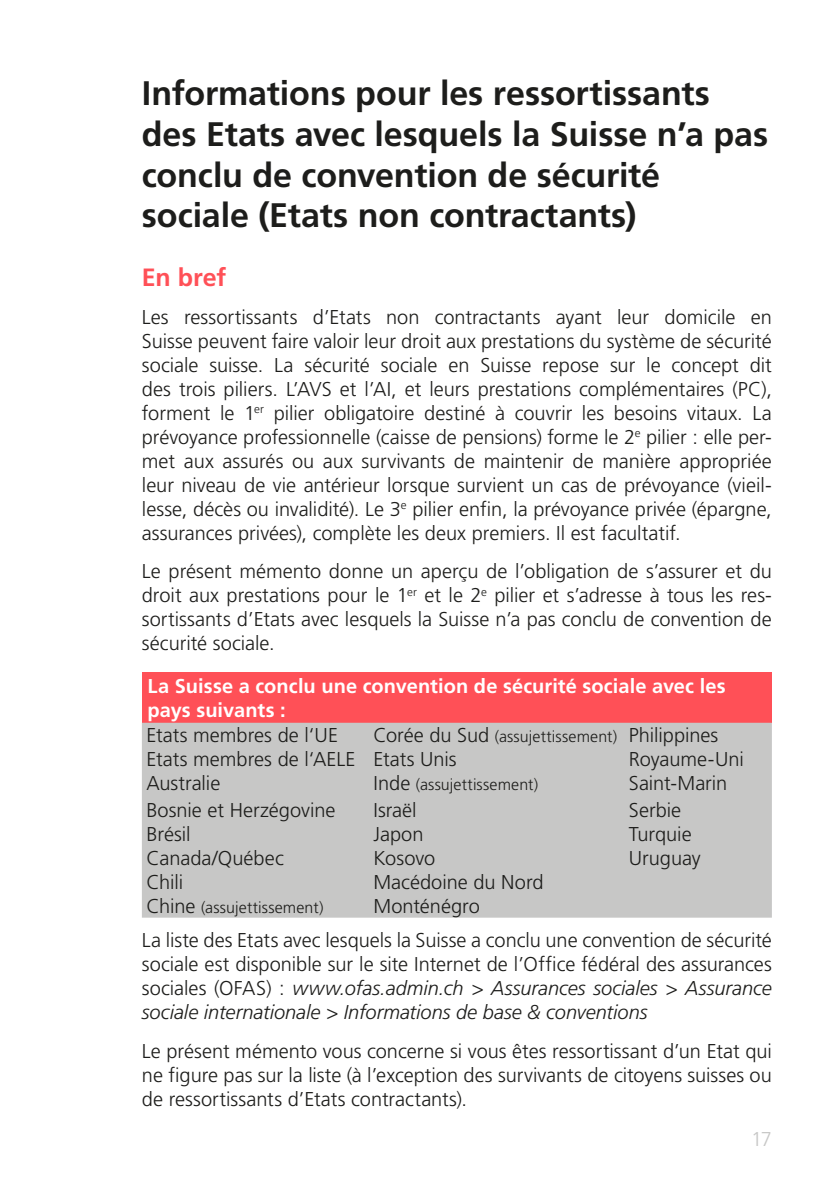
<style>
.page{position:relative;width:840px;height:1191px;background:#fff}
.page>*{position:absolute;margin:0;border:0;box-sizing:border-box;transform-origin:0 0}
.MB_Titel{font:700 34px/40.8px "Frutiger LT Std";letter-spacing:-.005em;color:#1d1d1b}
.Texttitel{font:700 25px "Frutiger LT Std";letter-spacing:-.005em;color:#ff5057}
.Grundtext{font:300 20px/24px "Frutiger LT Std";color:#1d1d1b;text-align:justify}
.Tabellen_Text_Weiss{font:700 20px/24px "Frutiger LT Std";letter-spacing:.005em;color:#fff}
.t1{font:300 20px "Frutiger LT Std";color:#c7c7c6}
.Grundtext-2{font:300 16px "Frutiger LT Std";letter-spacing:.005em;color:#1d1d1b}
.s1{font-size:20px}
.s2{font-style:italic}
</style>
<div class="page">
<div style="left:142px;top:672px;width:629px;height:50px;background:#ff5057"></div>
<div style="left:142px;top:722px;width:629px;height:195px;background:#c7c7c6"></div>
<p class="MB_Titel" style="left:142px;top:73px;width:627px">Informations pour les ressortissants des Etats avec lesquels la Suisse n’a pas conclu de convention de sécurité sociale (Etats non contractants)</p>
<p class="Texttitel" style="left:142px;top:262px;width:86px">En bref</p>
<p class="Grundtext" style="left:142px;top:305px;width:631px">Les ressortissants d’Etats non contractants ayant leur domicile en Suisse peuvent faire valoir leur droit aux prestations du système de sécurité sociale suisse. La sécurité sociale en Suisse repose sur le concept dit des trois piliers. L’AVS et l’AI, et leurs prestations complémentaires (PC), forment le 1<sup>er</sup> pilier obligatoire destiné à couvrir les besoins vitaux. La prévoyance professionnelle (caisse de pensions) forme le 2<sup>e</sup> pilier : elle per&shy;met aux assurés ou aux survivants de maintenir de manière appropriée leur niveau de vie antérieur lorsque survient un cas de prévoyance (vieil&shy;lesse, décès ou invalidité). Le 3<sup>e</sup> pilier enfin, la prévoyance privée (épargne, assurances privées), complète les deux premiers. Il est facultatif.</p>
<p class="Grundtext" style="left:142px;top:559px;width:631px">Le présent mémento donne un aperçu de l’obligation de s’assurer et du droit aux prestations pour le 1<sup>er</sup> et le 2<sup>e</sup> pilier et s’adresse à tous les res&shy;sortissants d’Etats avec lesquels la Suisse n’a pas conclu de convention de sécurité sociale.</p>
<p class="Tabellen_Text_Weiss" style="left:147px;top:674px;width:579px">La Suisse a conclu une convention de sécurité sociale avec les pays suivants :</p>
<p class="Grundtext" style="left:146px;top:723px;width:193px">Etats membres de l‘UE</p>
<p class="Grundtext-2" style="left:373px;top:727px;width:245px"><span class="s1">Corée du Sud</span> (assujettissement)</p>
<p class="Grundtext" style="left:628px;top:723px;width:91px">Philippines</p>
<p class="Grundtext" style="left:146px;top:747px;width:210px">Etats membres de l‘AELE</p>
<p class="Grundtext" style="left:373px;top:747px;width:85px">Etats Unis</p>
<p class="Grundtext" style="left:628px;top:747px;width:116px">Royaume-Uni</p>
<p class="Grundtext" style="left:146px;top:772px;width:75px">Australie</p>
<p class="Grundtext-2" style="left:373px;top:776px;width:166px"><span class="s1">Inde</span> (assujettissement)</p>
<p class="Grundtext" style="left:628px;top:772px;width:100px">Saint-Marin</p>
<p class="Grundtext" style="left:146px;top:798px;width:190px">Bosnie et Herzégovine</p>
<p class="Grundtext" style="left:373px;top:798px;width:45px">Israël</p>
<p class="Grundtext" style="left:628px;top:798px;width:54px">Serbie</p>
<p class="Grundtext" style="left:146px;top:822px;width:46px">Brésil</p>
<p class="Grundtext" style="left:373px;top:822px;width:52px">Japon</p>
<p class="Grundtext" style="left:628px;top:822px;width:64px">Turquie</p>
<p class="Grundtext" style="left:146px;top:846px;width:139px">Canada/Québec</p>
<p class="Grundtext" style="left:373px;top:846px;width:63px">Kosovo</p>
<p class="Grundtext" style="left:628px;top:846px;width:73px">Uruguay</p>
<p class="Grundtext" style="left:146px;top:870px;width:38px">Chili</p>
<p class="Grundtext" style="left:373px;top:870px;width:172px">Macédoine du Nord</p>
<p class="Grundtext-2" style="left:146px;top:898px;width:178px"><span class="s1">Chine</span> (assujettissement)</p>
<p class="Grundtext" style="left:373px;top:894px;width:108px">Monténégro</p>
<p class="Grundtext" style="left:142px;top:928px;width:631px">La liste des Etats avec lesquels la Suisse a conclu une convention de sécurité sociale est disponible sur le site Internet de l’Office fédéral des assurances sociales (OFAS) : <span class="s2">www.ofas.admin.ch &gt; Assurances sociales &gt; Assurance sociale internationale &gt; Informations de base &amp; conventions</span></p>
<p class="Grundtext" style="left:142px;top:1039px;width:631px">Le présent mémento vous concerne si vous êtes ressortissant d’un Etat qui ne figure pas sur la liste (à l’exception des survivants de citoyens suisses ou de ressortissants d’Etats contractants).</p>
<p class="t1" style="left:750px;top:1127px;width:22px">17</p>
</div>
